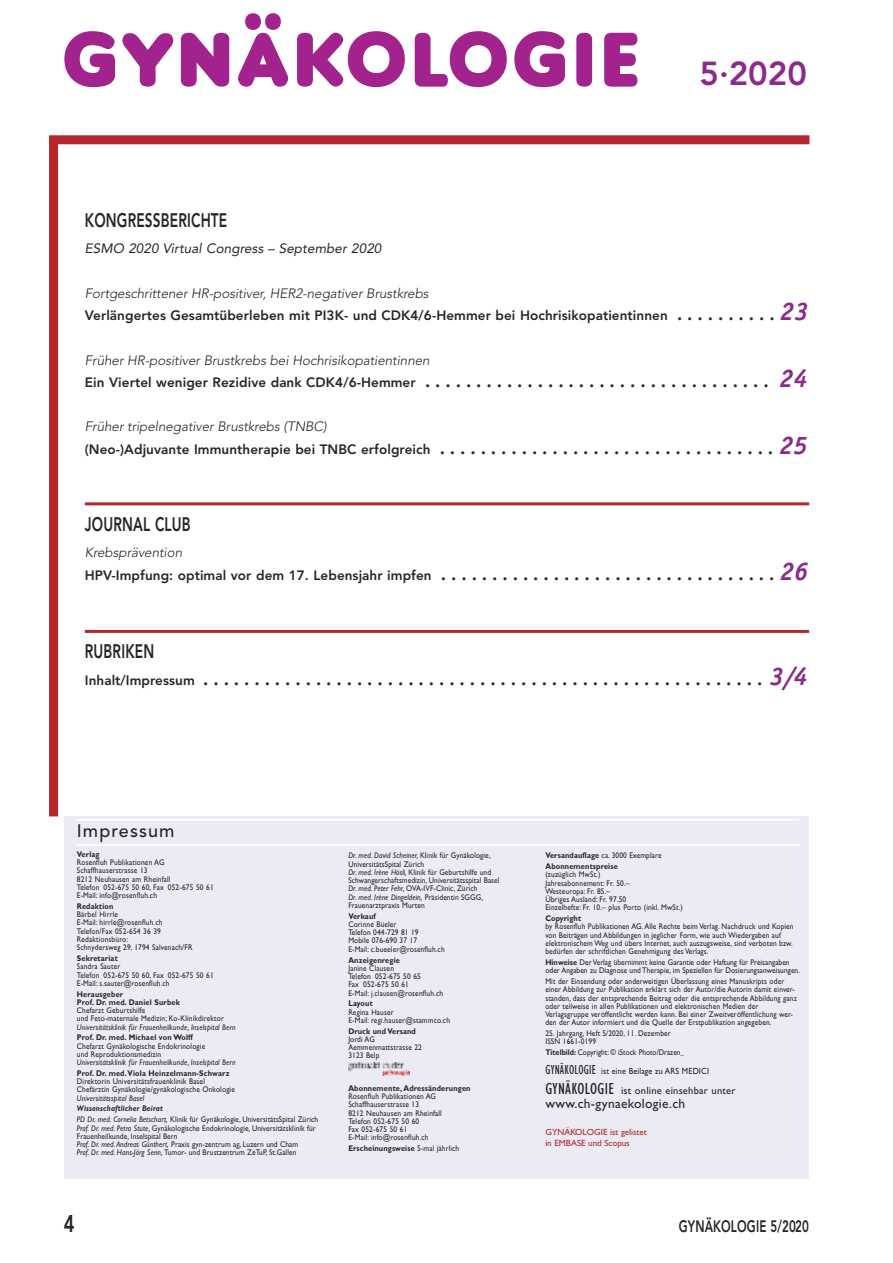
<style>
.page{position:relative;width:893px;height:1263px;background:#fff}
.page>*{position:absolute;margin:0;border:0;box-sizing:border-box;transform-origin:0 0}
.t1{font:800 33px "Avenir";color:#8b2a8b}
.t2{font:800 24px "Avenir";color:#272526;scale:.77 1}
.t3{font:800 19.5px "Avenir";letter-spacing:.01em;color:#272526;scale:.7 1}
.t4{font:500 18px "Avenir";letter-spacing:.06em;color:#272526}
.t5{font:italic 700 16.5px "Officina Sans";color:#272526}
.t6{font:800 16.5px "Avenir";letter-spacing:.01em;color:#272526;scale:.7 1}
.t7{font:800 13.5px/22.2px "Avenir";letter-spacing:.005em;color:#272526}
.t8{font:italic 300 13.5px/22.2px "Avenir";letter-spacing:-.005em;color:#272526}
.t9{font:italic 13.5px "Avenir";letter-spacing:.005em;color:#272526}
.t10{font:13.5px "Gill Sans";letter-spacing:.02em;color:#272526}
.t11{font:10.5px "Gill Sans";letter-spacing:.02em;color:#272526}
.t12{font:9px/11.1px "Gill Sans";letter-spacing:-.005em;color:#b4272d}
.t13{font:9px "Gill Sans";letter-spacing:.02em;color:#272526;scale:.9 1}
.t14{font:8.25px/8.2px "Gill Sans";letter-spacing:.015em;color:#272526;scale:.9 1}
.t15{font:700 8.25px/8.2px "Gill Sans";letter-spacing:.02em;color:#272526;scale:.9 1}
.t16{font:italic 8.25px "Gill Sans";letter-spacing:.02em;color:#272526;scale:.9 1}
.t17{font:8.25px "Gill Sans";letter-spacing:.015em;color:#272526;scale:.88 1}
.s1{font-weight:300;font-style:italic}
.s2{font-family:"Officina Sans";font-weight:700;font-style:italic;font-size:16.5px}
.s3{font-family:"Officina Sans";font-weight:700;font-style:italic;font-size:25.5px;color:#8b2a8b}
.s4{font-weight:800;font-style:normal}
.s5{font-family:"Officina Sans";font-weight:700;font-size:16.5px}
.s6{font-family:"Officina Sans";font-weight:700;font-size:25.5px;color:#8b2a8b}
.s7{font-family:"Avenir";font-weight:800;font-style:normal;font-size:13.5px}
.s8{font-size:25.5px;color:#8b2a8b}
.s9{font-weight:700;font-style:italic}
.s10{font-style:italic}
.s11{font-weight:400}
.s12{font-weight:700}
.s13{font-stretch:condensed;font-size:13.5px}
.s14{font-stretch:condensed;font-size:16.5px}
</style>
<div class="page">
<div style="left:64px;top:816px;width:744px;height:363px;background:#ebebf4"></div>
<hr style="left:77px;top:819px;width:722px;height:1px;background:#fff">
<hr style="left:77px;top:844px;width:722px;height:2px;background:#fff">
<hr style="left:85px;top:502px;width:724px;height:3px;background:#b4272d">
<hr style="left:85px;top:630px;width:724px;height:3px;background:#b4272d">
<div style="left:49px;top:135px;width:760px;height:9px;background:#b4272d"></div>
<svg style="left:64px;top:31px;width:51px;height:56px"></svg>
<svg style="left:122px;top:33px;width:51px;height:54px"></svg>
<svg style="left:181px;top:33px;width:48px;height:54px"></svg>
<svg style="left:238px;top:13px;width:50px;height:74px"></svg>
<svg style="left:297px;top:31px;width:108px;height:56px"></svg>
<svg style="left:415px;top:31px;width:92px;height:56px"></svg>
<svg style="left:514px;top:31px;width:51px;height:56px"></svg>
<div style="left:576px;top:33px;width:16px;height:54px;background:#a2238e;border-radius:7px"></div>
<svg style="left:604px;top:33px;width:33px;height:54px"></svg>
<div style="left:49px;top:138px;width:9px;height:678px;background:#b4272d"></div>
<img style="left:348px;top:1062px;width:61px;height:13px">
<h1 class="t1" style="left:699px;top:47px;width:109px">5.2020</h1>
<h3 class="t3" style="left:85px;top:205px;width:205px">KONGRESSBERICHTE</h3>
<h3 class="t9" style="left:85px;top:240px;width:298px">ESMO 2020 Virtual Congress – September 2020</h3>
<h3 class="t7" style="left:85px;top:282px;width:725px"><span class="s1">Fortgeschrittener HR-positiver, HER2-negativer Brustkrebs<br></span>Verlängertes Gesamtüberleben mit PI3K- und CDK4/6-Hemmer bei Hochrisikopatientinnen <span class="s2">. . . . . . . . . .</span> <span class="s3">23</span></h3>
<h3 class="t8" style="left:85px;top:349px;width:724px">Früher HR-positiver Brustkrebs bei Hochrisikopatientinnen<br><span class="s4">EinViertelwenigerRezidivedankCDK4/6-Hemmer</span> <span class="s5">..................................</span> <span class="s6">24</span></h3>
<h3 class="t7" style="left:85px;top:416px;width:724px"><span class="s1">Früher tripelnegativer Brustkrebs (TNBC)<br></span>(Neo-)Adjuvante Immuntherapie bei TNBC erfolgreich <span class="s2">. . . . . . . . . . . . . . . . . . . . . . . . . . . . . . . . .</span> <span class="s3">25</span></h3>
<h3 class="t3" style="left:85px;top:509px;width:153px">JOURNAL CLUB</h3>
<h3 class="t7" style="left:85px;top:542px;width:725px"><span class="s1">Krebsprävention<br></span>HPV-Impfung:optimalvordem17.Lebensjahrimpfen <span class="s2">.................................</span><span class="s3">26</span></h3>
<h3 class="t3" style="left:85px;top:636px;width:101px">RUBRIKEN</h3>
<h3 class="t5" style="left:85px;top:673px;width:724px"><span class="s7">Inhalt/Impressum</span> ....................................................... <span class="s8">3/4</span></h3>
<h3 class="t4" style="left:77px;top:816px;width:99px">Impressum</h3>
<p class="t15" style="left:77px;top:851px;width:27px">Verlag</p>
<p class="t14" style="left:77px;top:859px;width:154px">Rosenfluh Publikationen AG<br>Schaffhauserstrasse 13<br>8212 Neuhausen am Rheinfall<br>Telefon 052-675 50 60, Fax 052-675 50 61<br>E-Mail: info@rosenfluh.ch</p>
<p class="t15" style="left:77px;top:903px;width:42px">Redaktion</p>
<p class="t14" style="left:77px;top:911px;width:130px">Bärbel Hirrle<br>E-Mail: hirrle@rosenfluh.ch<br>Telefon/Fax 052-654 36 39<br>Redaktionsbüro:<br>Schnydersweg 29, 1794 Salvenach/FR</p>
<p class="t15" style="left:77px;top:955px;width:47px">Sekretariat</p>
<p class="t14" style="left:77px;top:963px;width:154px">Sandra Sauter<br>Telefon 052-675 50 60, Fax 052-675 50 61<br>E-Mail: s.sauter@rosenfluh.ch</p>
<p class="t15" style="left:77px;top:990px;width:116px">Herausgeber<br>Prof. Dr. med. Daniel Surbek</p>
<p class="t14" style="left:77px;top:1007px;width:165px">Chefarzt Geburtshilfe<br>und Feto-maternale Medizin; Ko-Klinikdirektor</p>
<p class="t16" style="left:77px;top:1024px;width:178px">Universitätsklinik für Frauenheilkunde, Inselspital Bern</p>
<p class="t15" style="left:77px;top:1034px;width:130px">Prof. Dr. med. Michael von Wolff</p>
<p class="t14" style="left:77px;top:1042px;width:144px">Chefarzt Gynäkologische Endokrinologie und Reproduktionsmedizin</p>
<p class="t16" style="left:77px;top:1059px;width:178px">Universitätsklinik für Frauenheilkunde, Inselspital Bern</p>
<p class="t15" style="left:77px;top:1070px;width:171px">Prof. Dr. med.Viola Heinzelmann-Schwarz</p>
<p class="t14" style="left:77px;top:1078px;width:177px">Direktorin Universitätsfrauenklinik Basel<br>Chefärztin Gynäkologie/gynäkologische Onkologie</p>
<p class="t16" style="left:77px;top:1095px;width:76px">Universitätsspital Basel</p>
<p class="t14" style="left:77px;top:1104px;width:270px;line-height:10.8px"><span class="s9">Wissenschaftlicher Beirat<br></span><span class="s10">PD Dr. med. Cornelia Betschart,</span> Klinik für Gynäkologie, UniversitätsSpital Zürich</p>
<p class="t14" style="left:77px;top:1124px;width:267px"><span class="s10">Prof. Dr. med. Petra Stute,</span> Gynäkologische Endokrinologie, Universitätsklinik für Frauenheilkunde, Inselspital Bern<br><span class="s10">Prof. Dr. med. Andreas Günthert,</span> Praxis gyn-zentrum ag, Luzern und Cham<br><span class="s10">Prof. Dr. med. Hans-Jörg Senn,</span> Tumor- und Brustzentrum ZeTuP, St.Gallen</p>
<p class="t14" style="left:348px;top:852px;width:169px"><span class="s10">Dr. med. David Scheiner,</span> Klinik für Gynäkologie, UniversitätsSpital Zürich<br><span class="s10">Dr. med. Irène Hösli,</span> Klinik für Geburtshilfe und Schwangerschaftsmedizin, Universitätsspital Basel <span class="s10">Dr. med. Peter Fehr,</span> OVA-IVF-Clinic, Zürich<br><span class="s10">Dr. med. Irène Dingeldein,</span> Präsidentin SGGG, Frauenarztpraxis Murten</p>
<p class="t15" style="left:348px;top:912px;width:32px">Verkauf</p>
<p class="t14" style="left:348px;top:921px;width:109px">Corinne Büeler<br>Telefon 044-729 81 19<br>Mobile 076-690 37 17<br>E-Mail: c.bueeler@rosenfluh.ch</p>
<p class="t15" style="left:348px;top:956px;width:59px">Anzeigenregie</p>
<p class="t14" style="left:348px;top:964px;width:107px">Janine Clausen<br>Telefon 052-675 50 65<br>Fax 052-675 50 61<br>E-Mail: j.clausen@rosenfluh.ch</p>
<p class="t15" style="left:348px;top:1000px;width:29px">Layout</p>
<p class="t14" style="left:348px;top:1008px;width:114px">Regina Hauser<br>E-Mail: regi.hauser@stammco.ch</p>
<p class="t15" style="left:348px;top:1027px;width:77px">Druck und Versand</p>
<p class="t14" style="left:348px;top:1036px;width:83px">Jordi AG<br>Aemmenmattstrasse 22<br>3123 Belp</p>
<p class="t15" style="left:348px;top:1084px;width:137px">Abonnemente,Adressänderungen</p>
<p class="t14" style="left:348px;top:1093px;width:105px">Rosenfluh Publikationen AG<br>Schaffhauserstrasse 13<br>8212 Neuhausen am Rheinfall<br>Telefon 052-675 50 60<br>Fax 052-675 50 61<br>E-Mail: info@rosenfluh.ch</p>
<p class="t15" style="left:348px;top:1145px;width:125px">Erscheinungsweise <span class="s11">5-mal jährlich</span></p>
<p class="t15" style="left:545px;top:851px;width:131px;line-height:10.8px">Versandauflage <span class="s11">ca. 3000 Exemplare<br></span>Abonnementspreise</p>
<p class="t14" style="left:545px;top:871px;width:154px">(zuzüglich MwSt.)<br>Jahresabonnement: Fr. 50.–<br>Westeuropa: Fr. 85.–<br>Übriges Ausland: Fr. 97.50<br>Einzelhefte: Fr. 10.– plus Porto (inkl. MwSt.)</p>
<p class="t15" style="left:545px;top:915px;width:41px">Copyright</p>
<p class="t14" style="left:545px;top:923px;width:277px">by Rosenfluh Publikationen AG.Alle Rechte beim Verlag. Nachdruck und Kopien von Beiträgen und Abbildungen in jeglicher Form, wie auch Wiedergaben auf elektronischem Weg und übers Internet, auch auszugsweise, sind verboten bzw. bedürfen der schriftlichen Genehmigung des Verlags.</p>
<p class="t14" style="left:545px;top:959px;width:284px"><span class="s12">Hinweise</span> Der Verlag übernimmt keine Garantie oder Haftung für Preisangaben oder Angaben zu Diagnose und Therapie, im Speziellen für Dosierungsanweisungen.</p>
<p class="t14" style="left:545px;top:978px;width:281px">Mit der Einsendung oder anderweitigen Überlassung eines Manuskripts oder einer Abbildung zur Publikation erklärt sich der Autor/die Autorin damit einver&shy;standen, dass der entsprechende Beitrag oder die entsprechende Abbildung ganz oder teilweise in allen Publikationen und elektronischen Medien der Verlagsgruppe veröffentlicht werden kann. Bei einer Zweitveröffentlichung wer&shy;den der Autor informiert und die Quelle der Erstpublikation angegeben.</p>
<p class="t14" style="left:545px;top:1030px;width:141px">25. Jahrgang, Heft 5/2020, 11. Dezember<br>ISSN 1661-0199</p>
<p class="t17" style="left:545px;top:1049px;width:159px"><span class="s12">Titelbild:</span> Copyright: © iStock Photo/Drazen_</p>
<p class="t13" style="left:545px;top:1067px;width:183px"><span class="s13">GYNÄKOLOGIE</span> ist eine Beilage zu ARS MEDICI</p>
<p class="t11" style="left:545px;top:1086px;width:192px"><span class="s14">GYNÄKOLOGIE</span> ist online einsehbar unter</p>
<h3 class="t10" style="left:545px;top:1098px;width:141px">www.ch-gynaekologie.ch</h3>
<p class="t12" style="left:545px;top:1127px;width:103px">GYNÄKOLOGIE ist gelistet in EMBASE und Scopus</p>
<h2 class="t2" style="left:64px;top:1205px;width:16px">4</h2>
<h3 class="t6" style="left:679px;top:1213px;width:188px">GYNÄKOLOGIE 5/2020</h3>
</div>
